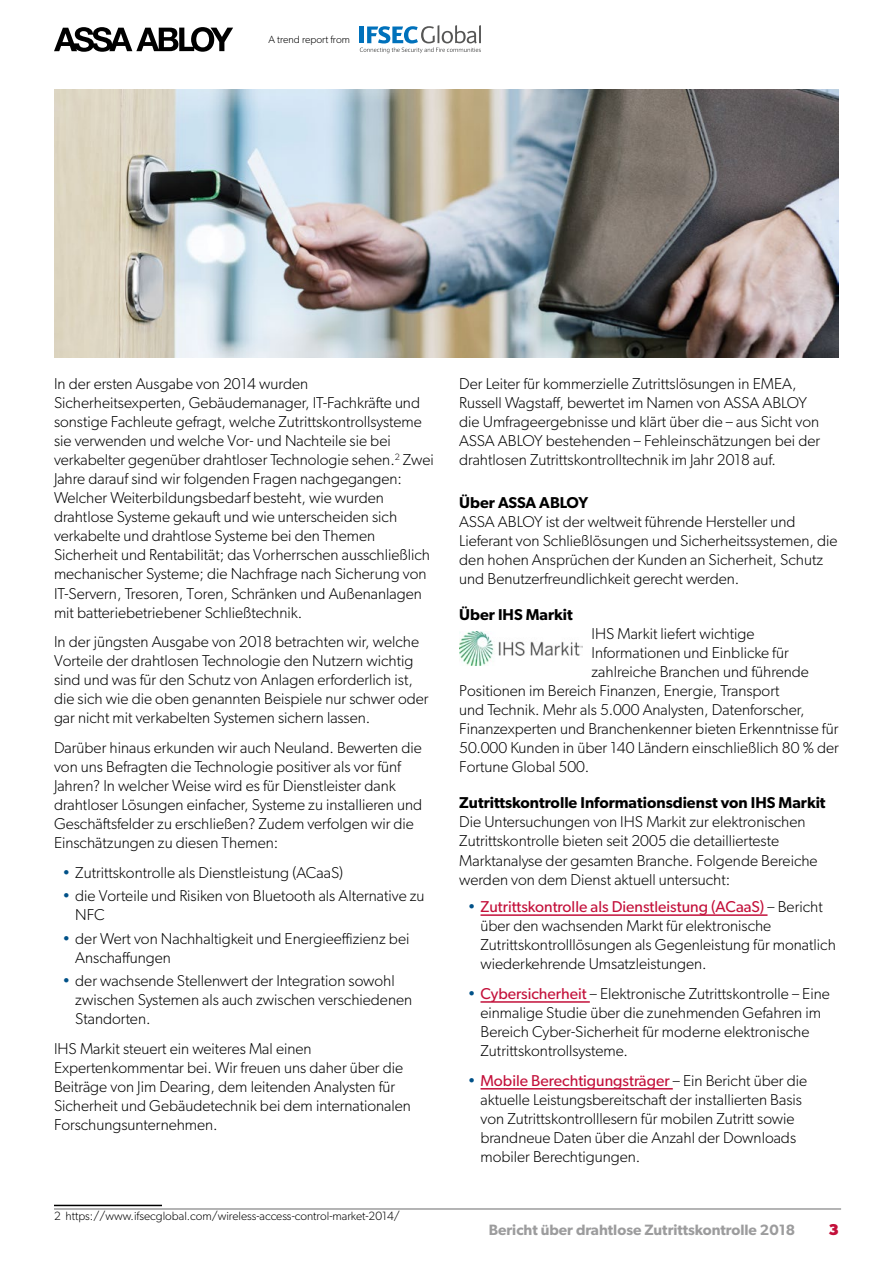
<style>
.page{position:relative;width:893px;height:1263px;background:#fff}
.page>*{position:absolute;margin:0;border:0;box-sizing:border-box;transform-origin:0 0}
.body_copy{font:300 15.75px/19px "Gibson";color:#000}
.xhead{font:600 15.75px "Gibson";color:#000}
.t1{font:700 15.75px "Gibson";color:#c3103a}
.t2{font:600 15px "Gibson";color:#9c9c9d}
.FOOTNOTE{font:300 12px "Gibson";color:#000}
.t3{font:300 10.5px "Gibson";color:#000}
.s1{color:#005188}
.s2{font-weight:400;color:#c3103a}
</style>
<div class="page">
<hr style="left:54px;top:1208px;width:787px;height:2px;background:#9c9c9d">
<svg style="left:54px;top:27px;width:179px;height:25px"></svg>
<svg style="left:360px;top:25px;width:121px;height:28px"></svg>
<hr style="left:54px;top:1205px;width:108px;height:1px;background:#000">
<hr style="left:480px;top:914px;width:287px;height:2px;background:#c3103a">
<hr style="left:480px;top:1001px;width:110px;height:2px;background:#c3103a">
<hr style="left:480px;top:1088px;width:193px;height:1px;background:#c3103a">
<img style="left:54px;top:89px;width:785px;height:268px">
<img style="left:459px;top:631px;width:123px;height:34px">
<p class="t3" style="left:269px;top:33px;width:83px">A trend report from</p>
<p class="body_copy" style="left:54px;top:374px;width:381px">In der ersten Ausgabe von 2014 wurden Sicherheitsexperten, Gebäudemanager, IT-Fachkräfte und sonstige Fachleute gefragt, welche Zutrittskontrollsysteme sie verwenden und welche Vor- und Nachteile sie bei verkabelter gegenüber drahtloser Technologie sehen.<sup>2</sup> Zwei Jahre darauf sind wir folgenden Fragen nachgegangen:<br>Welcher Weiterbildungsbedarf besteht, wie wurden drahtlose Systeme gekauft und wie unterscheiden sich verkabelte und drahtlose Systeme bei den Themen Sicherheit und Rentabilität; das Vorherrschen ausschließlich mechanischer Systeme; die Nachfrage nach Sicherung von IT-Servern, Tresoren, Toren, Schränken und Außenanlagen mit batteriebetriebener Schließtechnik.</p>
<p class="body_copy" style="left:54px;top:632px;width:376px">In der jüngsten Ausgabe von 2018 betrachten wir, welche Vorteile der drahtlosen Technologie den Nutzern wichtig sind und was für den Schutz von Anlagen erforderlich ist, die sich wie die oben genannten Beispiele nur schwer oder gar nicht mit verkabelten Systemen sichern lassen.</p>
<p class="body_copy" style="left:54px;top:738px;width:370px">Darüber hinaus erkunden wir auch Neuland. Bewerten die von uns Befragten die Technologie positiver als vor fünf Jahren? In welcher Weise wird es für Dienstleister dank drahtloser Lösungen einfacher, Systeme zu installieren und Geschäftsfelder zu erschließen? Zudem verfolgen wir die Einschätzungen zu diesen Themen:</p>
<p class="body_copy" style="left:63px;top:863px;width:282px"><span class="s1">•</span> Zutrittskontrolle als Dienstleistung (ACaaS)</p>
<p class="body_copy" style="left:75px;top:886px;width:351px;text-indent:-13px"><span class="s1">•</span> die Vorteile und Risiken von Bluetooth als Alternative zu<br>NFC</p>
<p class="body_copy" style="left:75px;top:929px;width:336px;text-indent:-13px"><span class="s1">•</span> der Wert von Nachhaltigkeit und Energieeffizienz bei<br>Anschaffungen</p>
<p class="body_copy" style="left:75px;top:971px;width:338px;text-indent:-13px"><span class="s1">•</span> der wachsende Stellenwert der Integration sowohl zwischen Systemen als auch zwischen verschiedenen<br>Standorten.</p>
<p class="body_copy" style="left:54px;top:1039px;width:358px">IHS Markit steuert ein weiteres Mal einen Expertenkommentar bei. Wir freuen uns daher über die Beiträge von Jim Dearing, dem leitenden Analysten für Sicherheit und Gebäudetechnik bei dem internationalen Forschungsunternehmen.</p>
<p class="FOOTNOTE" style="left:54px;top:1209px;width:347px">2 https://www.ifsecglobal.com/wireless-access-control-market-2014/</p>
<p class="body_copy" style="left:459px;top:374px;width:362px">Der Leiter für kommerzielle Zutrittslösungen in EMEA, Russell Wagstaff, bewertet im Namen von ASSA ABLOY die Umfrageergebnisse und klärt über die – aus Sicht von ASSA ABLOY bestehenden – Fehleinschätzungen bei der drahtlosen Zutrittskontrolltechnik im Jahr 2018 auf.</p>
<p class="xhead" style="left:459px;top:493px;width:130px">Über ASSA ABLOY</p>
<p class="body_copy" style="left:459px;top:511px;width:380px">ASSA ABLOY ist der weltweit führende Hersteller und Lieferant von Schließlösungen und Sicherheitssystemen, die den hohen Ansprüchen der Kunden an Sicherheit, Schutz und Benutzerfreundlichkeit gerecht werden.</p>
<p class="xhead" style="left:459px;top:605px;width:115px">Über IHS Markit</p>
<p class="body_copy" style="left:591px;top:624px;width:164px">IHS Markit liefert wichtige</p>
<p class="body_copy" style="left:591px;top:643px;width:199px">Informationen und Einblicke für</p>
<p class="body_copy" style="left:591px;top:662px;width:219px">zahlreiche Branchen und führende</p>
<p class="body_copy" style="left:459px;top:681px;width:322px">Positionen im Bereich Finanzen, Energie, Transport</p>
<p class="body_copy" style="left:459px;top:700px;width:347px">und Technik. Mehr als 5.000 Analysten, Datenforscher,</p>
<p class="body_copy" style="left:459px;top:719px;width:381px">Finanzexperten und Branchenkenner bieten Erkenntnisse für</p>
<p class="body_copy" style="left:459px;top:738px;width:381px">50.000 Kunden in über 140 Ländern einschließlich 80 % der</p>
<p class="body_copy" style="left:459px;top:757px;width:131px">Fortune Global 500.</p>
<p class="xhead" style="left:459px;top:793px;width:368px">Zutrittskontrolle Informationsdienst von IHS Markit</p>
<p class="body_copy" style="left:459px;top:812px;width:360px">Die Untersuchungen von IHS Markit zur elektronischen Zutrittskontrolle bieten seit 2005 die detaillierteste Marktanalyse der gesamten Branche. Folgende Bereiche werden von dem Dienst aktuell untersucht:</p>
<p class="body_copy" style="left:480px;top:897px;width:357px;text-indent:-13px"><span class="s1">•</span> <span class="s2">Zutrittskontrolle als Dienstleistung (ACaaS)</span> – Bericht über den wachsenden Markt für elektronische Zutrittskontrolllösungen als Gegenleistung für monatlich wiederkehrende Umsatzleistungen.</p>
<p class="body_copy" style="left:480px;top:984px;width:351px;text-indent:-13px"><span class="s1">•</span> <span class="s2">Cybersicherheit</span> – Elektronische Zutrittskontrolle – Eine einmalige Studie über die zunehmenden Gefahren im Bereich Cyber-Sicherheit für moderne elektronische Zutrittskontrollsysteme.</p>
<p class="body_copy" style="left:480px;top:1071px;width:328px;text-indent:-13px"><span class="s1">•</span> <span class="s2">Mobile Berechtigungsträger</span> – Ein Bericht über die aktuelle Leistungsbereitschaft der installierten Basis von Zutrittskontrolllesern für mobilen Zutritt sowie brandneue Daten über die Anzahl der Downloads mobiler Berechtigungen.</p>
<p class="t2" style="left:489px;top:1221px;width:308px">Bericht über drahtlose Zutrittskontrolle 2018</p>
<p class="t1" style="left:828px;top:1220px;width:12px">3</p>
</div>
